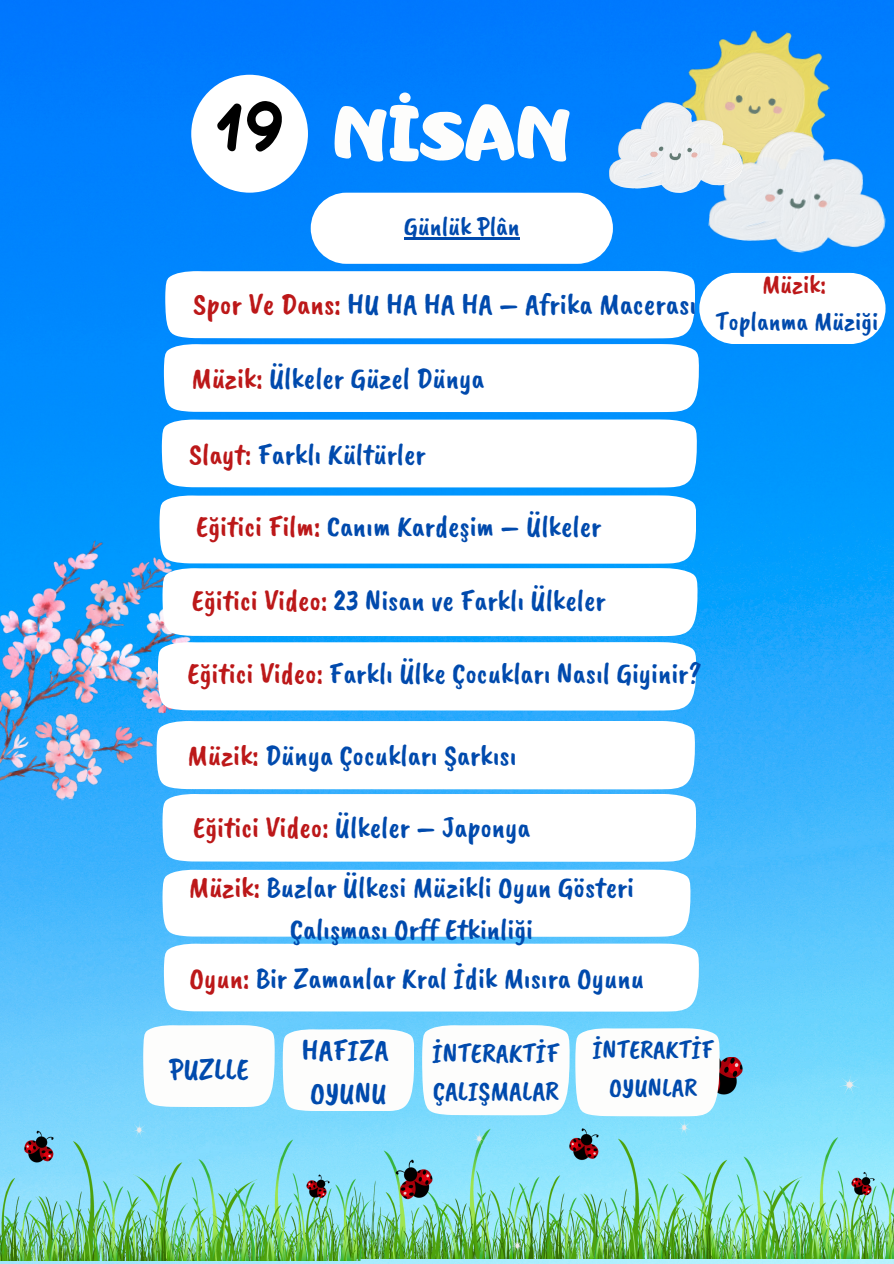
<style>
.page{position:relative;width:894px;height:1264px;background:#fff}
.page>*{position:absolute;margin:0;border:0;box-sizing:border-box;transform-origin:0 0}
.t1{font:73.8px "Adigiana Toybox";color:#fdfdfc}
.t2{font:57px "Lazydog";color:#000}
.t3{font:30.75px/42.8px "Caveat Brush";color:#004aad}
.t4{font:30.6px "Caveat Brush";color:#004aad}
.t5{font:30px/41.7px "Caveat Brush";color:#004aad;text-align:center}
.t6{font:27.75px/38.2px "Caveat Brush";color:#004aad}
.t7{font:27px "Caveat Brush";color:#004aad}
.t8{font:27px "Caveat Brush";color:#bc1819}
.t9{font:26.55px/37.2px "Caveat Brush";color:#004aad;text-align:center}
.s1{color:#bc1819}
</style>
<div class="page">
<img style="left:0;top:0;width:893px;height:1263px">
<div style="left:191px;top:75px;width:117px;height:118px;background:#fff;border-radius:50%"></div>
<img style="left:361px;top:1056px;width:532px;height:202px">
<img style="left:675px;top:22px;width:159px;height:102px">
<img style="left:706px;top:124px;width:186px;height:136px">
<img style="left:609px;top:102px;width:133px;height:90px">
<img style="left:0;top:1059px;width:361px;height:201px">
<img style="left:0;top:515px;width:244px;height:300px">
<div style="left:310px;top:193px;width:302px;height:71px;background:#fff;border-radius:36px"></div>
<hr style="left:404px;top:238px;width:115px;height:2px;background:#004aad">
<svg style="left:165px;top:271px;width:530px;height:67px"></svg>
<svg style="left:164px;top:344px;width:534px;height:68px"></svg>
<svg style="left:158px;top:642px;width:538px;height:68px"></svg>
<svg style="left:143px;top:1025px;width:131px;height:82px"></svg>
<svg style="left:422px;top:1025px;width:147px;height:90px"></svg>
<svg style="left:575px;top:1028px;width:144px;height:88px"></svg>
<svg style="left:283px;top:1029px;width:131px;height:82px"></svg>
<svg style="left:159px;top:495px;width:538px;height:141px"></svg>
<svg style="left:156px;top:721px;width:540px;height:140px"></svg>
<svg style="left:164px;top:943px;width:534px;height:68px"></svg>
<svg style="left:162px;top:869px;width:528px;height:67px"></svg>
<div style="left:699px;top:273px;width:186px;height:71px;background:#fff;border-radius:36px"></div>
<svg style="left:162px;top:419px;width:534px;height:68px"></svg>
<p class="t2" style="left:214px;top:102px;width:72px">19</p>
<p class="t1" style="left:334px;top:86px;width:240px">NİSAN</p>
<h3 class="t7" style="left:404px;top:209px;width:117px">Günlük Plân</h3>
<h3 class="t4" style="left:193px;top:285px;width:504px"><span class="s1">Spor Ve Dans:</span> HU HA HA HA – Afrika Macerası</h3>
<h3 class="t5" style="left:191px;top:357px;width:294px"><span class="s1">Müzik:</span> Ülkeler Güzel Dünya</h3>
<h2 class="t8" style="left:761px;top:267px;width:66px">Müzik:</h2>
<p class="t7" style="left:715px;top:304px;width:164px">Toplanma Müziği</p>
<p class="t5" style="left:189px;top:433px;width:238px"><span class="s1">Slayt:</span> Farklı Kültürler</p>
<h3 class="t5" style="left:196px;top:505px;width:406px"><span class="s1">Eğitici Film:</span> Canım Kardeşim – Ülkeler</h3>
<h3 class="t5" style="left:192px;top:579px;width:415px"><span class="s1">Eğitici Video:</span> 23 Nisan ve Farklı Ülkeler</h3>
<h2 class="t5" style="left:187px;top:652px;width:515px"><span class="s1">Eğitici Video:</span> Farklı Ülke Çocukları Nasıl Giyinir?</h2>
<h3 class="t5" style="left:187px;top:734px;width:330px"><span class="s1">Müzik:</span> Dünya Çocukları Şarkısı</h3>
<h2 class="t5" style="left:193px;top:806px;width:339px"><span class="s1">Eğitici Video:</span> Ülkeler – Japonya</h2>
<h4 class="t5" style="left:189px;top:866px;width:446px"><span class="s1">Müzik:</span> Buzlar Ülkesi Müzikli Oyun Gösteri<br>Çalışması Orff Etkinliği</h4>
<h3 class="t5" style="left:189px;top:957px;width:455px"><span class="s1">Oyun:</span> Bir Zamanlar Kral İdik Mısıra Oyunu</h3>
<h3 class="t3" style="left:169px;top:1047px;width:81px">PUZLLE</h3>
<p class="t3" style="left:301px;top:1028px;width:89px">HAFIZA<br>OYUNU</p>
<h3 class="t9" style="left:592px;top:1031px;width:123px">İNTERAKTİF<br>OYUNLAR</h3>
<h3 class="t6" style="left:432px;top:1033px;width:128px">İNTERAKTİF<br>ÇALIŞMALAR</h3>
</div>
